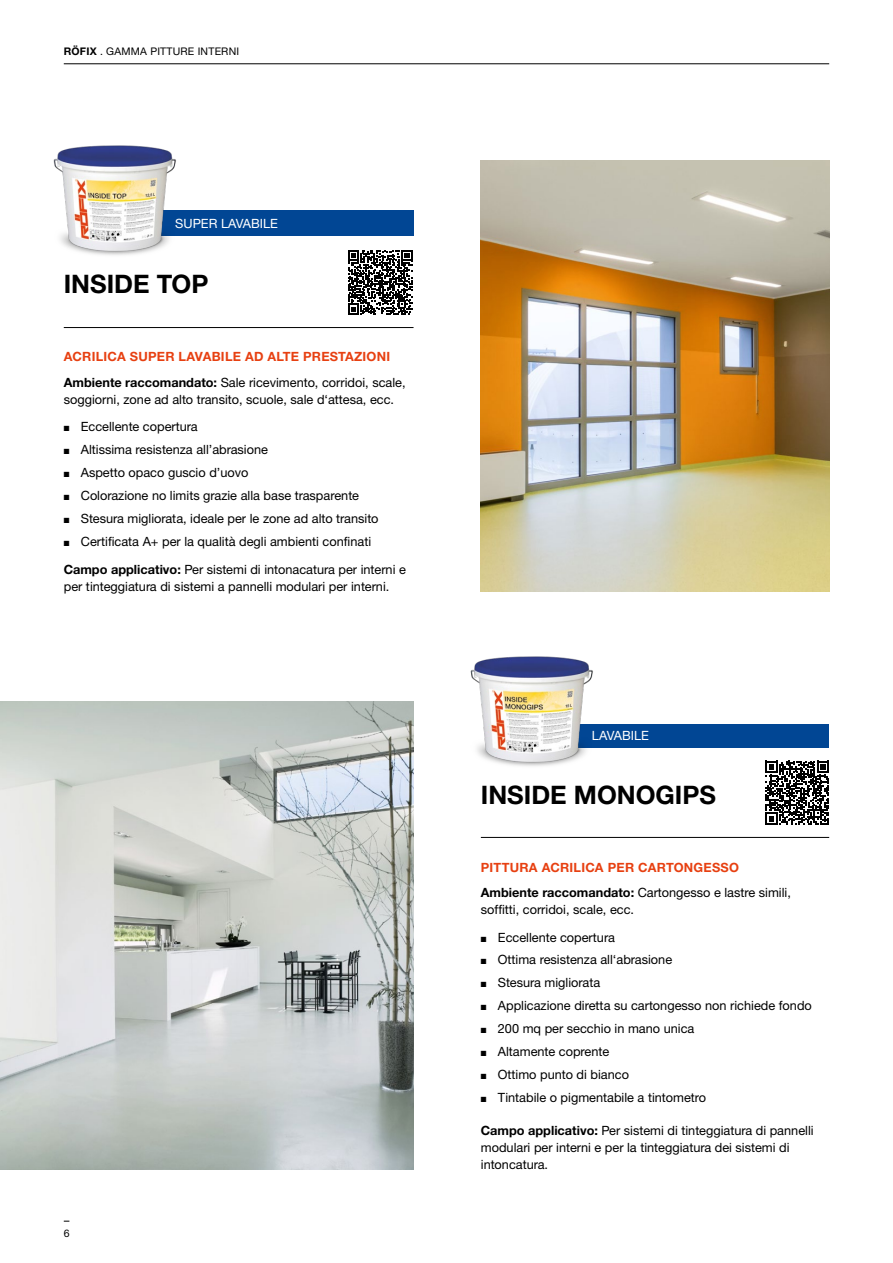
<style>
.page{position:relative;width:893px;height:1263px;background:#fff}
.page>*{position:absolute;margin:0;border:0;box-sizing:border-box;transform-origin:0 0}
.t1{font:700 25.5px "Helvetica Neue LTW1 G";color:#000}
.t2{font:12.75px/17px "Helvetica Neue LTW1 G";color:#000}
.t3{font:700 12.75px/25.5px "Helvetica Neue LTW1 G";letter-spacing:.02em;color:#e74011}
.t4{font:12.75px "Helvetica Neue LTW1 G";color:#fff}
.t5{font:10.5px "Helvetica Neue LTW1 G";letter-spacing:.02em;color:#000}
.s1{font-weight:700}
.s2{color:#000}
.s3{font-weight:400;color:#000}
</style>
<div class="page">
<hr style="left:64px;top:63px;width:765px;height:1px;background:#000">
<div style="left:127px;top:211px;width:287px;height:25px;background:#014694"></div>
<svg style="left:348px;top:250px;width:65px;height:65px"></svg>
<img style="left:481px;top:160px;width:348px;height:431px">
<hr style="left:64px;top:327px;width:350px;height:1px;background:#000">
<img style="left:0;top:702px;width:414px;height:467px">
<div style="left:542px;top:724px;width:287px;height:23px;background:#014694"></div>
<svg style="left:765px;top:761px;width:64px;height:63px"></svg>
<hr style="left:481px;top:837px;width:348px;height:1px;background:#000">
<img style="left:53px;top:145px;width:158px;height:110px">
<img style="left:470px;top:656px;width:158px;height:110px">
<p class="t5" style="left:64px;top:45px;width:177px"><span class="s1">RÖFIX</span> . GAMMA PITTURE INTERNI</p>
<p class="t4" style="left:175px;top:215px;width:104px">SUPER LAVABILE</p>
<h1 class="t1" style="left:64px;top:269px;width:146px">INSIDE TOP</h1>
<p class="t3" style="left:64px;top:344px;width:343px">ACRILICA SUPER LAVABILE AD ALTE PRESTAZIONI<br><span class="s2">Ambiente raccomandato:</span> <span class="s3">Sale ricevimento, corridoi, scale,</span></p>
<p class="t2" style="left:64px;top:391px;width:332px">soggiorni, zone ad alto transito, scuole, sale d‘attesa, ecc.</p>
<p class="t2" style="left:64px;top:418px;width:135px">■ Eccellente copertura</p>
<p class="t2" style="left:64px;top:441px;width:206px">■ Altissima resistenza all’abrasione</p>
<p class="t2" style="left:64px;top:464px;width:186px">■ Aspetto opaco guscio d’uovo</p>
<p class="t2" style="left:64px;top:487px;width:297px">■ Colorazione no limits grazie alla base trasparente</p>
<p class="t2" style="left:64px;top:510px;width:316px">■ Stesura migliorata, ideale per le zone ad alto transito</p>
<p class="t2" style="left:64px;top:533px;width:309px">■ Certificata A+ per la qualità degli ambienti confinati</p>
<p class="t2" style="left:64px;top:561px;width:344px"><span class="s1">Campo applicativo:</span> Per sistemi di intonacatura per interni e per tinteggiatura di sistemi a pannelli modulari per interni.</p>
<p class="t5" style="left:64px;top:1227px;width:7px">6</p>
<p class="t4" style="left:592px;top:728px;width:59px">LAVABILE</p>
<h1 class="t1" style="left:481px;top:779px;width:237px">INSIDE MONOGIPS</h1>
<p class="t3" style="left:481px;top:854px;width:312px">PITTURA ACRILICA PER CARTONGESSO<br><span class="s2">Ambiente raccomandato:</span> <span class="s3">Cartongesso e lastre simili,</span></p>
<p class="t2" style="left:481px;top:901px;width:155px">soffitti, corridoi, scale, ecc.</p>
<p class="t2" style="left:481px;top:928px;width:135px">■ Eccellente copertura</p>
<p class="t2" style="left:481px;top:951px;width:193px">■ Ottima resistenza all‘abrasione</p>
<p class="t2" style="left:481px;top:974px;width:121px">■ Stesura migliorata</p>
<p class="t2" style="left:481px;top:997px;width:332px">■ Applicazione diretta su cartongesso non richiede fondo</p>
<p class="t2" style="left:481px;top:1020px;width:215px">■ 200 mq per secchio in mano unica</p>
<p class="t2" style="left:481px;top:1043px;width:130px">■ Altamente coprente</p>
<p class="t2" style="left:481px;top:1066px;width:150px">■ Ottimo punto di bianco</p>
<p class="t2" style="left:481px;top:1089px;width:227px">■ Tintabile o pigmentabile a tintometro</p>
<p class="t2" style="left:481px;top:1122px;width:334px"><span class="s1">Campo applicativo:</span> Per sistemi di tinteggiatura di pannelli modulari per interni e per la tinteggiatura dei sistemi di intoncatura.</p>
</div>
